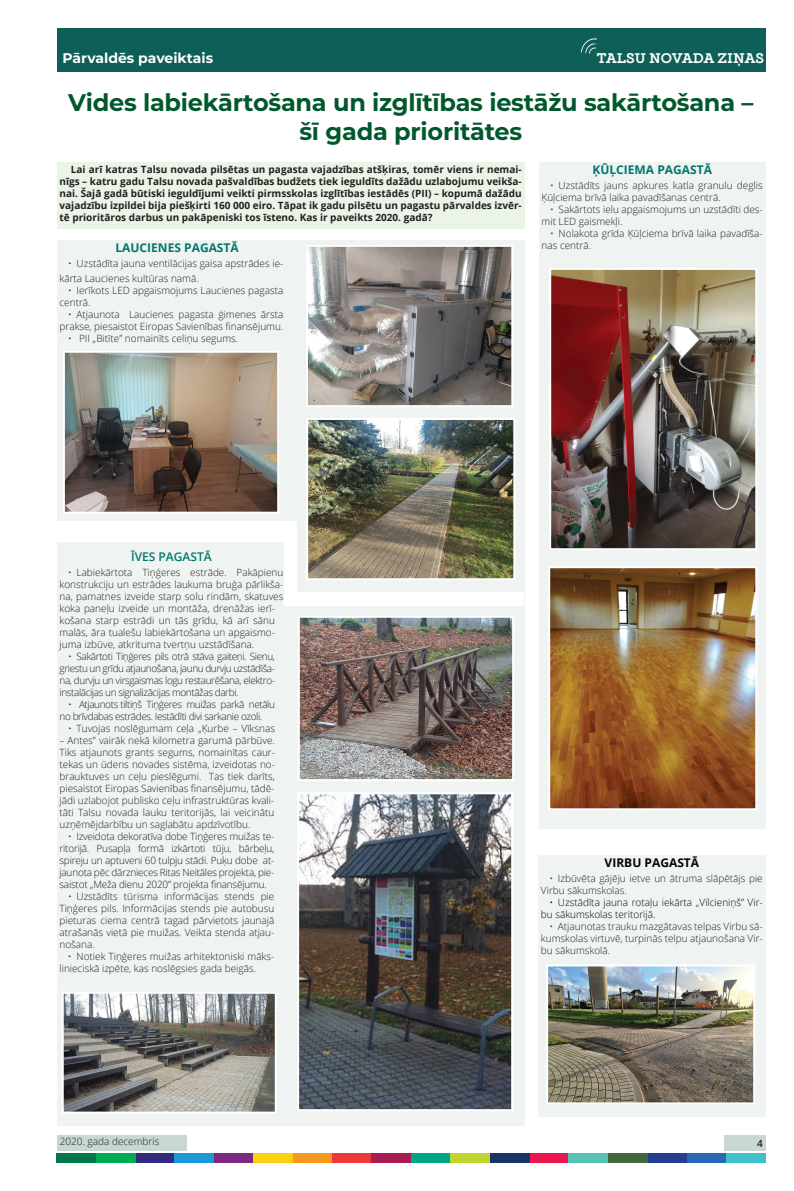
<style>
.page{position:relative;width:794px;height:1191px;background:#fff}
.page>*{position:absolute;margin:0;border:0;box-sizing:border-box;transform-origin:0 0}
.t1{font:700 24px/29px "Montserrat";letter-spacing:-.01em;color:#00582c;text-align:center}
.t2{font:700 14px "Montserrat";color:#fff}
.t3{font:700 14px "Locke";letter-spacing:-.005em;color:#fff}
.t4{font:700 12px "Open Sans";color:#00786c}
.t5{font:700 12px "Open Sans";color:#040503}
.t6{font:600 12px "Open Sans";color:#00786c}
.t7{font:300 10px/12px "Open Sans";color:#231f20}
.t8{font:700 10px/12px "Open Sans";color:#231f20;text-align:justify}
.t9{font:300 10px/12px "Open Sans";letter-spacing:-.04em;color:#231f20}
.t10{font:300 10px/12px "Open Sans";color:#040503}
.t11{font:600 10px "Open Sans";color:#231f20}
.s1{color:#231f20}
</style>
<div class="page">
<div style="left:57px;top:240px;width:467px;height:345px;background:#eff4f2"></div>
<div style="left:57px;top:28px;width:708px;height:44px;background:#0d5f58"></div>
<img style="left:581px;top:38px;width:16px;height:16px">
<div style="left:687px;top:1153px;width:39px;height:9px;background:#2968b3"></div>
<div style="left:726px;top:1153px;width:39px;height:9px;background:#3ec1cc"></div>
<div style="left:647px;top:1153px;width:40px;height:9px;background:#243f8f"></div>
<div style="left:529px;top:1153px;width:40px;height:9px;background:#e9174e"></div>
<div style="left:57px;top:1153px;width:39px;height:9px;background:#00764a"></div>
<div style="left:135px;top:1153px;width:40px;height:9px;background:#32297d"></div>
<div style="left:411px;top:1153px;width:39px;height:9px;background:#00a786"></div>
<div style="left:293px;top:1153px;width:39px;height:9px;background:#f79821"></div>
<div style="left:490px;top:1153px;width:39px;height:9px;background:#193667"></div>
<div style="left:96px;top:1153px;width:39px;height:9px;background:#00ab51"></div>
<div style="left:608px;top:1153px;width:39px;height:9px;background:#42683b"></div>
<div style="left:332px;top:1153px;width:40px;height:9px;background:#ee3939"></div>
<div style="left:450px;top:1153px;width:40px;height:9px;background:#c1d52f"></div>
<div style="left:214px;top:1153px;width:39px;height:9px;background:#7e2981"></div>
<div style="left:175px;top:1153px;width:39px;height:9px;background:#1999d6"></div>
<div style="left:372px;top:1153px;width:39px;height:9px;background:#aa1d53"></div>
<div style="left:253px;top:1153px;width:40px;height:9px;background:#fdd010"></div>
<div style="left:569px;top:1153px;width:39px;height:9px;background:#58c2b6"></div>
<div style="left:57px;top:1135px;width:130px;height:15px;background:#c8d7d2"></div>
<div style="left:723px;top:1135px;width:42px;height:15px;background:#c8d7d2"></div>
<div style="left:57px;top:162px;width:467px;height:67px;background:#eaf4e7"></div>
<img style="left:309px;top:248px;width:201px;height:156px">
<div style="left:306px;top:245px;width:207px;height:162px;border:2px solid #fff"></div>
<img style="left:66px;top:354px;width:210px;height:156px">
<div style="left:63px;top:351px;width:216px;height:162px;border:2px solid #fff"></div>
<div style="left:539px;top:162px;width:226px;height:666px;background:#eff4f2"></div>
<div style="left:57px;top:521px;width:227px;height:20px;background:#fff"></div>
<div style="left:57px;top:549px;width:467px;height:576px;background:#eff4f2"></div>
<img style="left:301px;top:618px;width:210px;height:160px">
<div style="left:298px;top:615px;width:216px;height:166px;border:2px solid #fff"></div>
<img style="left:65px;top:994px;width:209px;height:116px">
<div style="left:62px;top:991px;width:215px;height:122px;border:2px solid #fff"></div>
<img style="left:309px;top:421px;width:203px;height:156px">
<div style="left:306px;top:418px;width:209px;height:162px;border:2px solid #fff"></div>
<img style="left:300px;top:795px;width:210px;height:313px">
<div style="left:297px;top:792px;width:216px;height:319px;border:2px solid #fff"></div>
<div style="left:284px;top:591px;width:240px;height:14px;background:#fff"></div>
<div style="left:284px;top:521px;width:13px;height:84px;background:#fff"></div>
<img style="left:552px;top:271px;width:202px;height:276px">
<div style="left:549px;top:268px;width:208px;height:282px;border:2px solid #fff"></div>
<img style="left:551px;top:569px;width:203px;height:238px">
<div style="left:548px;top:566px;width:209px;height:244px;border:2px solid #fff"></div>
<div style="left:538px;top:855px;width:227px;height:261px;background:#eff4f2"></div>
<img style="left:549px;top:967px;width:203px;height:134px">
<div style="left:546px;top:964px;width:209px;height:140px;border:2px solid #fff"></div>
<h2 class="t2" style="left:62px;top:48px;width:152px">Pārvaldēs paveiktais</h2>
<h2 class="t3" style="left:597px;top:49px;width:169px">TALSU NOVADA ZIŅAS</h2>
<h1 class="t1" style="left:68px;top:87px;width:687px">Vides labiekārtošana un izglītības iestāžu sakārtošana – šī gada prioritātes</h1>
<p class="t4" style="left:592px;top:161px;width:82px">Ķūļci ema pagast</p>
<p class="t4" style="left:703px;top:161px;width:10px">ā</p>
<p class="t7" style="left:541px;top:179px;width:223px;text-indent:9px">• Uzstādīts jauns apkures katla granulu deglis<br>Ķūļciema brīvā laika pavadīšanas centrā.</p>
<p class="t7" style="left:541px;top:203px;width:223px;text-indent:9px">• Sakārtots ielu apgaismojums un uzstādīti des&shy;mit LED gaismekļi.</p>
<p class="t7" style="left:541px;top:227px;width:223px;text-indent:9px">• Nolakota grīda Ķūļciema brīvā laika pavadīša&shy;nas centrā.</p>
<p class="t8" style="left:60px;top:163px;width:464px;text-indent:11px">Lai arī katras Talsu novada pilsētas un pagasta vajadzības atšķiras, tomēr viens ir nemai&shy;nīgs – katru gadu Talsu novada pašvaldības budžets tiek ieguldīts dažādu uzlabojumu veikša&shy;nai. Šajā gadā būtiski ieguldījumi veikti pirmsskolas izglītības iestādēs (PII) – kopumā dažādu vajadzību izpildei bija piešķirti 160 000 eiro. Tāpat ik gadu pilsētu un pagastu pārvaldes izvēr&shy;tē prioritāros darbus un pakāpeniski tos īsteno. Kas ir paveikts 2020. gadā?</p>
<p class="t4" style="left:115px;top:239px;width:85px">Lauci enes pagast</p>
<p class="t4" style="left:230px;top:239px;width:10px">ā</p>
<p class="t7" style="left:60px;top:255px;width:225px;line-height:15px;text-indent:9px">• Uzstādīta jauna ventilācijas gaisa apstrādes ie&shy;kārta Laucienes kultūras namā.</p>
<p class="t7" style="left:60px;top:284px;width:225px;text-indent:9px">• Ierīkots LED apgaismojums Laucienes pagasta centrā.</p>
<p class="t7" style="left:60px;top:308px;width:225px;text-align:right">• Atjaunota Laucienes pagasta ģimenes ārsta prakse, piesaistot Eiropas Savienības finansējumu.</p>
<p class="t7" style="left:68px;top:332px;width:172px">• PII „Bitīte” nomainīts celiņu segums.</p>
<p class="t6" style="left:131px;top:548px;width:82px">ĪVES PAGASTĀ</p>
<p class="t7" style="left:60px;top:566px;width:225px;text-indent:9px">• Labiekārtota Tiņģeres estrāde. Pakāpienu konstrukciju un estrādes laukuma bruģa pārlikša&shy;na, pamatnes izveide starp solu rindām, skatuves koka paneļu izveide un montāža, drenāžas ierī&shy;košana starp estrādi un tās grīdu, kā arī sānu malās, āra tualešu labiekārtošana un apgaismo&shy;juma izbūve, atkrituma tvertņu uzstādīšana.</p>
<p class="t7" style="left:60px;top:650px;width:217px;text-align:justify;text-indent:9px">• Sakārtoti Tiņģeres pils otrā stāva gaiteņi. Sienu, griestu un grīdu atjaunošana, jaunu durvju uzstādīša&shy;na, durvju un virsgaismas logu restaurēšana, elektro&shy;instalācijas un signalizācijas montāžas darbi.</p>
<p class="t9" style="left:60px;top:698px;width:217px;text-indent:9px">• Atjaunots tiltiņš Tiņģeres muižas parkā netālu no brīvdabas estrādes. Iestādīti divi sarkanie ozoli.</p>
<p class="t7" style="left:68px;top:722px;width:208px">• Tuvojas noslēgumam ceļa „Ķurbe – Vīksnas</p>
<p class="t7" style="left:59px;top:734px;width:217px;text-align:justify">– Antes” vairāk nekā kilometra garumā pārbūve.<br>Tiks atjaunots grants segums, nomainītas caur&shy;tekas un ūdens novades sistēma, izveidotas no&shy;brauktuves un ceļu pieslēgumi. Tas tiek darīts, piesaistot Eiropas Savienības finansējumu, tādē&shy;jādi uzlabojot publisko ceļu infrastruktūras kvali&shy;tāti Talsu novada lauku teritorijās, lai veicinātu uzņēmējdarbību un saglabātu apdzīvotību.</p>
<p class="t7" style="left:59px;top:830px;width:216px;text-align:justify;text-indent:9px">• Izveidota dekoratīva dobe Tiņģeres muižas te&shy;ritorijā. Pusapļa formā izkārtoti tūju, bārbeļu, spireju un aptuveni 60 tulpju stādi. Puķu dobe at&shy;jaunota pēc dārznieces Ritas Neitāles projekta, pie&shy;saistot „Meža dienu 2020” projekta finansējumu.</p>
<p class="t7" style="left:59px;top:890px;width:216px;text-align:justify;text-indent:9px">• Uzstādīts tūrisma informācijas stends pie Tiņģeres pils. Informācijas stends pie autobusu pieturas ciema centrā tagad pārvietots jaunajā atrašanās vietā pie muižas. Veikta stenda atjau&shy;nošana.</p>
<p class="t7" style="left:59px;top:950px;width:216px;text-indent:9px">• Notiek Tiņģeres muižas arhitektoniski māks&shy;linieciskā izpēte, kas noslēgsies gada beigās.</p>
<p class="t5" style="left:604px;top:854px;width:57px">Virbu pagast</p>
<p class="t5" style="left:691px;top:854px;width:10px">ā</p>
<p class="t7" style="left:541px;top:872px;width:223px;text-indent:9px">• Izbūvēta gājēju ietve un ātruma slāpētājs pie<br>Virbu sākumskolas.</p>
<p class="t10" style="left:541px;top:896px;width:223px;text-indent:9px">• Uzstādīta jauna rotaļu iekārta <span class="s1">„</span>Vilcieniņš” Vir&shy;bu sākumskolas teritorijā.</p>
<p class="t7" style="left:541px;top:920px;width:223px;text-align:justify;text-indent:9px">• Atjaunotas trauku mazgātavas telpas Virbu sā&shy;kumskolas virtuvē, turpinās telpu atjaunošana Vir&shy;bu sākumskolā.</p>
<p class="t7" style="left:60px;top:1135px;width:101px">2020. gada decembris</p>
<p class="t11" style="left:757px;top:1136px;width:7px">4</p>
</div>
